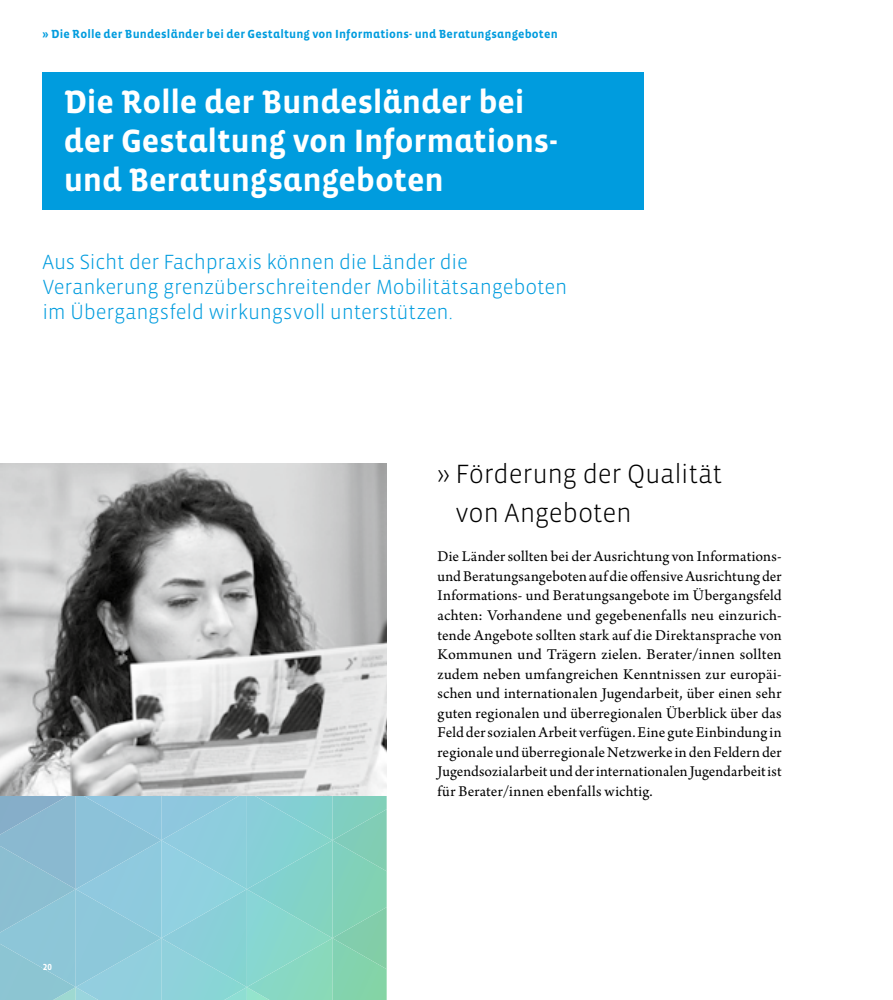
<style>
.page{position:relative;width:893px;height:1000px;background:#fff}
.page>*{position:absolute;margin:0;border:0;box-sizing:border-box;transform-origin:0 0}
.t1{font:700 33px/39px "Vista Sans Alt";letter-spacing:-.005em;color:#fff}
.t2{font:300 27px/39px "Vista Sans";letter-spacing:-.01em;color:#000}
.t3{font:300 21px/25.2px "Vista Sans";letter-spacing:-.01em;color:#009cde}
.t4{font:15.75px/19.5px "Arno Pro";letter-spacing:.005em;color:#000;text-align:justify}
.t5{font:700 12px "Vista Sans Alt";letter-spacing:.015em;color:#009cde}
.t6{font:700 9px "Vista Sans Alt";color:#fff}
</style>
<div class="page">
<svg style="left:0;top:795px;width:387px;height:204px;background:#8accd0"></svg>
<div style="left:43px;top:72px;width:601px;height:138px;background:#009cde"></div>
<img style="left:0;top:464px;width:387px;height:331px">
<p class="t5" style="left:43px;top:28px;width:517px">» Die Rolle der Bundesländer bei der Gestaltung von Informations- und Beratungsangeboten</p>
<h1 class="t1" style="left:64px;top:83px;width:495px">Die Rolle der Bundesländer bei der Gestaltung von Informations&shy;und Beratungsangeboten</h1>
<h3 class="t3" style="left:43px;top:249px;width:526px">Aus Sicht der Fachpraxis können die Länder die<br>Verankerung grenzüberschreitender Mobilitätsangeboten im Übergangsfeld wirkungsvoll unterstützen.</h3>
<p class="t6" style="left:43px;top:961px;width:11px">20</p>
<h2 class="t2" style="left:455px;top:455px;width:268px;text-indent:-18px">» Förderung der Qualität von Angeboten</h2>
<p class="t4" style="left:437px;top:547px;width:346px">Die Länder sollten bei der Ausrichtung von Informations&shy;und Beratungsangeboten auf die offensive Ausrichtung der Informations- und Beratungsangebote im Übergangsfeld achten: Vorhandene und gegebenenfalls neu einzurich&shy;tende Angebote sollten stark auf die Direktansprache von Kommunen und Trägern zielen. Berater/innen sollten zudem neben umfangreichen Kenntnissen zur europäi&shy;schen und internationalen Jugendarbeit, über einen sehr guten regionalen und überregionalen Überblick über das Feld der sozialen Arbeit verfügen. Eine gute Einbindung in regionale und überregionale Netzwerke in den Feldern der Jugendsozialarbeit und der internationalen Jugendarbeit ist für Berater/innen ebenfalls wichtig.</p>
</div>
